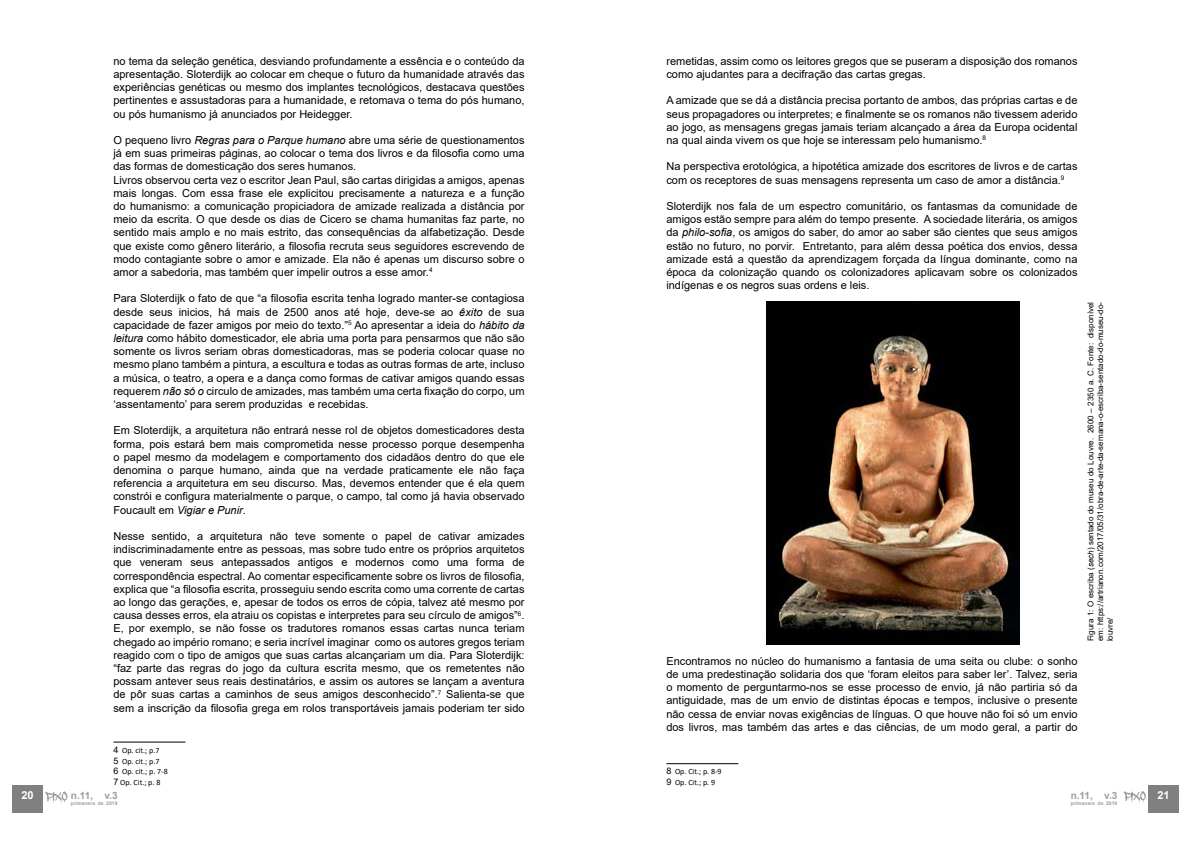
<style>
.page{position:relative;width:1191px;height:842px;background:#fff}
.page>*{position:absolute;margin:0;border:0;box-sizing:border-box;transform-origin:0 0}
.t1{font:11px/13.2px "Arial";color:#000;text-align:justify}
.t2{font:700 11px "Arial";color:#fff}
.t3{font:700 10px "Arial";color:#9d9d9c}
.t4{font:8px/9.6px "Arial";color:#000;text-align:justify}
.t5{font:8px/10.8px "Calibri";color:#000}
.t6{font:700 5px "Arial";letter-spacing:.01em;color:#9d9d9c}
.s1{font-style:italic}
.s2{font-family:"Arial";font-size:9px}
</style>
<div class="page">
<div style="left:1148px;top:785px;width:30px;height:28px;background:#808080"></div>
<svg style="left:1123px;top:791px;width:22px;height:13px"></svg>
<div style="left:12px;top:785px;width:31px;height:28px;background:#808080"></div>
<svg style="left:45px;top:791px;width:22px;height:13px"></svg>
<hr style="left:113px;top:741px;width:72px;height:1px;background:#000">
<hr style="left:666px;top:763px;width:72px;height:1px;background:#000">
<img style="left:766px;top:302px;width:253px;height:343px">
<p class="t1" style="left:113px;top:54px;width:413px">no tema da seleção genética, desviando profundamente a essência e o conteúdo da apresentação. Sloterdijk ao colocar em cheque o futuro da humanidade através das experiências genéticas ou mesmo dos implantes tecnológicos, destacava questões pertinentes e assustadoras para a humanidade, e retomava o tema do pós humano, ou pós humanismo já anunciados por Heidegger.</p>
<p class="t1" style="left:113px;top:133px;width:413px;text-align:left">O pequeno livro <span class="s1">Regras para o Parque humano</span> abre uma série de questionamentos já em suas primeiras páginas, ao colocar o tema dos livros e da filosofia como uma das formas de domesticação dos seres humanos.<br>Livros observou certa vez o escritor Jean Paul, são cartas dirigidas a amigos, apenas mais longas. Com essa frase ele explicitou precisamente a natureza e a função do humanismo: a comunicação propiciadora de amizade realizada a distância por meio da escrita. O que desde os dias de Cicero se chama humanitas faz parte, no sentido mais amplo e no mais estrito, das consequências da alfabetização. Desde que existe como gênero literário, a filosofia recruta seus seguidores escrevendo de modo contagiante sobre o amor e amizade. Ela não é apenas um discurso sobre o amor a sabedoria, mas também quer impelir outros a esse amor.<sup>4</sup></p>
<p class="t1" style="left:113px;top:292px;width:413px">Para Sloterdijk o fato de que “a filosofia escrita tenha logrado manter-se contagiosa desde seus inicios, há mais de 2500 anos até hoje, deve-se ao <span class="s1">êxito</span> de sua capacidade de fazer amigos por meio do texto.”<sup>5</sup> Ao apresentar a ideia do <span class="s1">hábito da leitura</span> como hábito domesticador, ele abria uma porta para pensarmos que não são somente os livros seriam obras domesticadoras, mas se poderia colocar quase no mesmo plano também a pintura, a escultura e todas as outras formas de arte, incluso a música, o teatro, a opera e a dança como formas de cativar amigos quando essas requerem <span class="s1">não só o</span> circulo de amizades, mas também uma certa fixação do corpo, um ‘assentamento’ para serem produzidas e recebidas.</p>
<p class="t1" style="left:113px;top:424px;width:413px">Em Sloterdijk, a arquitetura não entrará nesse rol de objetos domesticadores desta forma, pois estará bem mais comprometida nesse processo porque desempenha o papel mesmo da modelagem e comportamento dos cidadãos dentro do que ele denomina o parque humano, ainda que na verdade praticamente ele não faça referencia a arquitetura em seu discurso. Mas, devemos entender que é ela quem constrói e configura materialmente o parque, o campo, tal como já havia observado Foucault em <span class="s1">Vigiar e Punir</span>.</p>
<p class="t1" style="left:113px;top:529px;width:413px">Nesse sentido, a arquitetura não teve somente o papel de cativar amizades indiscriminadamente entre as pessoas, mas sobre tudo entre os próprios arquitetos que veneram seus antepassados antigos e modernos como uma forma de correspondência espectral. Ao comentar especificamente sobre os livros de filosofia, explica que “a filosofia escrita, prosseguiu sendo escrita como uma corrente de cartas ao longo das gerações, e, apesar de todos os erros de cópia, talvez até mesmo por causa desses erros, ela atraiu os copistas e interpretes para seu círculo de amigos”<sup>6</sup>.<br>E, por exemplo, se não fosse os tradutores romanos essas cartas nunca teriam chegado ao império romano; e seria incrível imaginar como os autores gregos teriam reagido com o tipo de amigos que suas cartas alcançariam um dia. Para Sloterdijk: “faz parte das regras do jogo da cultura escrita mesmo, que os remetentes não possam antever seus reais destinatários, e assim os autores se lançam a aventura de pôr suas cartas a caminhos de seus amigos desconhecido”.<sup>7</sup> Salienta-se que sem a inscrição da filosofia grega em rolos transportáveis jamais poderiam ter sido</p>
<p class="t5" style="left:113px;top:745px;width:56px"><span class="s2">4</span> Op. cit.; p.7<br><span class="s2">5</span> Op. cit.; p.7<br><span class="s2">6</span> Op. cit.; p. 7-8<br><span class="s2">7</span> Op. Cit.; p. 8</p>
<p class="t1" style="left:666px;top:54px;width:412px">remetidas, assim como os leitores gregos que se puseram a disposição dos romanos como ajudantes para a decifração das cartas gregas.</p>
<p class="t1" style="left:666px;top:94px;width:413px">A amizade que se dá a distância precisa portanto de ambos, das próprias cartas e de seus propagadores ou interpretes; e finalmente se os romanos não tivessem aderido ao jogo, as mensagens gregas jamais teriam alcançado a área da Europa ocidental na qual ainda vivem os que hoje se interessam pelo humanismo.<sup>8</sup></p>
<p class="t1" style="left:666px;top:160px;width:413px">Na perspectiva erotológica, a hipotética amizade dos escritores de livros e de cartas com os receptores de suas mensagens representa um caso de amor a distância.<sup>9</sup></p>
<p class="t1" style="left:666px;top:199px;width:413px">Sloterdijk nos fala de um espectro comunitário, os fantasmas da comunidade de amigos estão sempre para além do tempo presente. A sociedade literária, os amigos da <span class="s1">philo</span>-<span class="s1">sofia</span>, os amigos do saber, do amor ao saber são cientes que seus amigos estão no futuro, no porvir. Entretanto, para além dessa poética dos envios, dessa amizade está a questão da aprendizagem forçada da língua dominante, como na época da colonização quando os colonizadores aplicavam sobre os colonizados indígenas e os negros suas ordens e leis.</p>
<p class="t1" style="left:666px;top:654px;width:413px">Encontramos no núcleo do humanismo a fantasia de uma seita ou clube: o sonho de uma predestinação solidaria dos que ‘foram eleitos para saber ler’. Talvez, seria o momento de perguntarmo-nos se esse processo de envio, já não partiria só da antiguidade, mas de um envio de distintas épocas e tempos, inclusive o presente não cessa de enviar novas exigências de línguas. O que houve não foi só um envio dos livros, mas também das artes e das ciências, de um modo geral, a partir do</p>
<p class="t5" style="left:666px;top:766px;width:57px"><span class="s2">8</span> Op. Cit.; p. 8-9<br><span class="s2">9</span> Op. Cit.; p. 9</p>
<p class="t4" style="left:1086px;top:641px;width:341px;rotate:-90deg">Figura 1: O escriba (<span class="s1">sech</span>) sentado do museu do Louvre. 2600 – 2350 a. C. Fonte: disponível em: https://artrianon.com/2017/05/31/obra-de-arte-da-semana-o-escriba-sentado-do-museu-do&shy;louvre/</p>
<p class="t3" style="left:1070px;top:788px;width:48px">n.11, v.3</p>
<p class="t6" style="left:1070px;top:799px;width:48px">primavera de 2019</p>
<p class="t2" style="left:22px;top:788px;width:14px">20</p>
<p class="t2" style="left:1157px;top:788px;width:14px">21</p>
<p class="t3" style="left:71px;top:788px;width:48px">n.11, v.3</p>
<p class="t6" style="left:71px;top:799px;width:48px">primavera de 2019</p>
</div>
